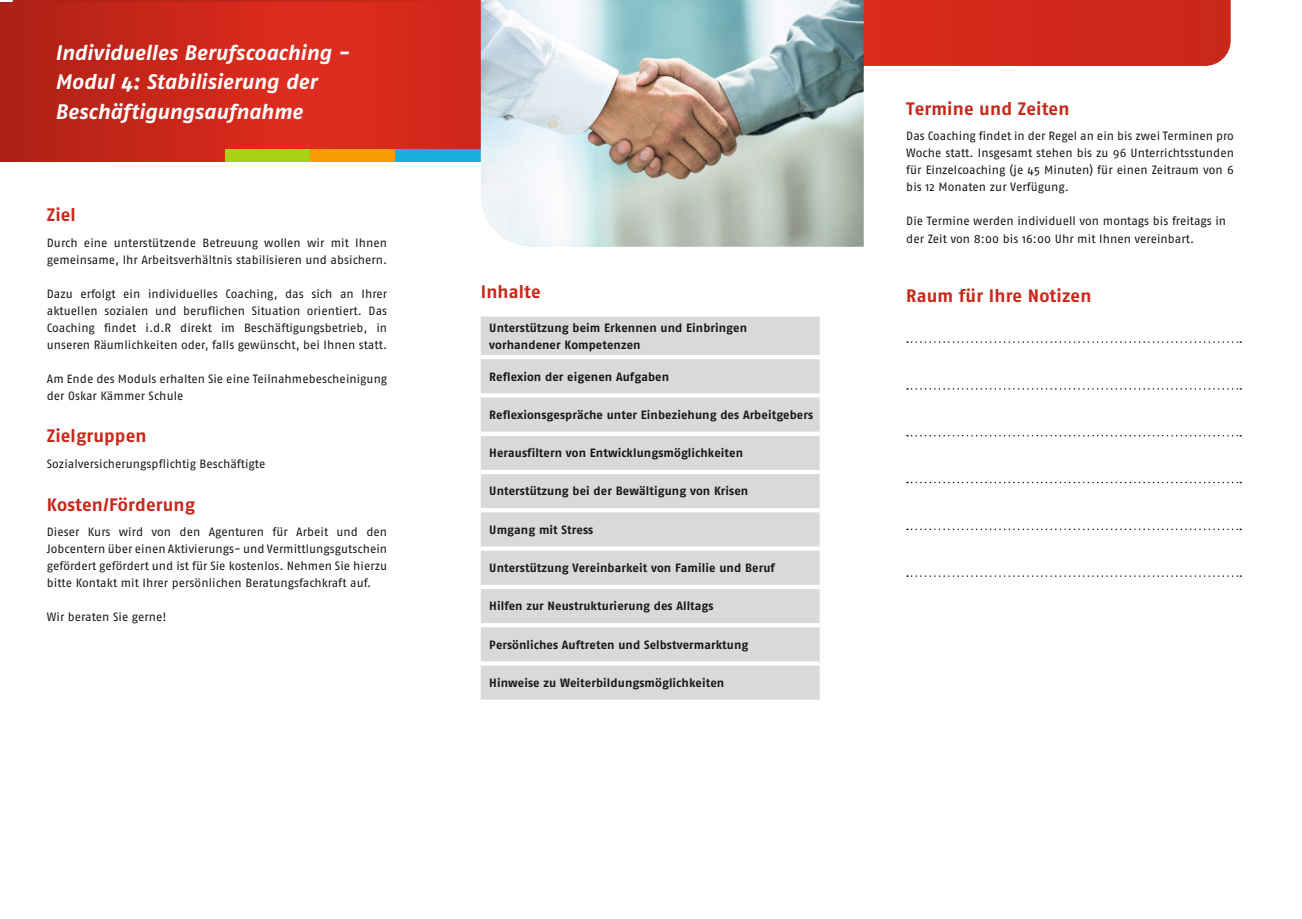
<style>
.page{position:relative;width:1302px;height:919px;background:#fff}
.page>*{position:absolute;margin:0;border:0;box-sizing:border-box;transform-origin:0 0}
.Headline_1_Innenseit{font:italic 700 21px/29.7px "Fago No";letter-spacing:-.005em;color:#fff}
.Headline_2_Innenseit{font:700 18px "Fago No";letter-spacing:.005em;color:#c92719}
.Innenseite_Überschri{font:700 18px "Fago No";letter-spacing:.005em;color:#c92719}
.Copy_Flyer{font:12px/17px "Fago No";letter-spacing:.005em;color:#171818;text-align:justify}
.Copy_Flyer-2{font:700 12px/17px "Fago No";letter-spacing:.005em;color:#171818}
</style>
<div class="page">
<svg style="left:906px;top:341px;width:334px;height:2px"></svg>
<svg style="left:906px;top:388px;width:334px;height:1px"></svg>
<svg style="left:906px;top:435px;width:334px;height:1px"></svg>
<svg style="left:906px;top:481px;width:334px;height:2px"></svg>
<svg style="left:906px;top:528px;width:334px;height:2px"></svg>
<svg style="left:906px;top:575px;width:334px;height:2px"></svg>
<svg style="left:13px;top:0;width:1217px;height:66px;background:#d0291c"></svg>
<svg style="left:0;top:2px;width:480px;height:160px;background:#cb271a"></svg>
<div style="left:481px;top:316px;width:338px;height:383px;background:#d9d9dc"></div>
<hr style="left:480px;top:355px;width:339px;height:4px;background:#fff">
<hr style="left:480px;top:393px;width:339px;height:4px;background:#fff">
<div style="left:480px;top:431px;width:339px;height:5px;background:#fff"></div>
<hr style="left:480px;top:470px;width:339px;height:4px;background:#fff">
<hr style="left:480px;top:508px;width:339px;height:4px;background:#fff">
<svg style="left:481px;top:546px;width:338px;height:4px"></svg>
<div style="left:480px;top:584px;width:339px;height:5px;background:#fff"></div>
<hr style="left:480px;top:623px;width:339px;height:4px;background:#fff">
<svg style="left:481px;top:661px;width:338px;height:4px"></svg>
<svg style="left:481px;top:699px;width:338px;height:1px"></svg>
<div style="left:225px;top:149px;width:85px;height:13px;background:#a7d314"></div>
<div style="left:310px;top:149px;width:85px;height:13px;background:#f79e06"></div>
<div style="left:395px;top:149px;width:85px;height:13px;background:#16b0da"></div>
<img style="left:480px;top:0;width:383px;height:247px">
<p class="Headline_1_Innenseit" style="left:55px;top:37px;width:295px">Individuelles Berufscoaching -</p>
<p class="Headline_1_Innenseit" style="left:55px;top:67px;width:263px">Modul 4: Stabilisierung der<br>Beschäftigungsaufnahme</p>
<p class="Headline_2_Innenseit" style="left:47px;top:204px;width:31px">Ziel</p>
<p class="Copy_Flyer" style="left:47px;top:234px;width:342px">Durch eine unterstützende Betreuung wollen wir mit Ihnen gemeinsame, Ihr Arbeitsverhältnis stabilisieren und absichern.</p>
<p class="Copy_Flyer" style="left:47px;top:285px;width:342px">Dazu erfolgt ein individuelles Coaching, das sich an Ihrer aktuellen sozialen und beruflichen Situation orientiert. Das Coaching findet i.d.R direkt im Beschäftigungsbetrieb, in unseren Räumlichkeiten oder, falls gewünscht, bei Ihnen statt.</p>
<p class="Copy_Flyer" style="left:47px;top:370px;width:342px">Am Ende des Moduls erhalten Sie eine Teilnahmebescheinigung der Oskar Kämmer Schule</p>
<p class="Headline_2_Innenseit" style="left:47px;top:425px;width:101px">Zielgruppen</p>
<p class="Copy_Flyer" style="left:47px;top:455px;width:220px">Sozialversicherungspflichtig Beschäftigte</p>
<p class="Headline_2_Innenseit" style="left:47px;top:493px;width:150px">Kosten/Förderung</p>
<p class="Copy_Flyer" style="left:47px;top:523px;width:342px">Dieser Kurs wird von den Agenturen für Arbeit und den Jobcentern über einen Aktivierungs- und Vermittlungsgutschein gefördert gefördert und ist für Sie kostenlos. Nehmen Sie hierzu bitte Kontakt mit Ihrer persönlichen Beratungsfachkraft auf.</p>
<p class="Copy_Flyer" style="left:47px;top:608px;width:121px">Wir beraten Sie gerne!</p>
<p class="Headline_2_Innenseit" style="left:480px;top:281px;width:61px">Inhalte</p>
<p class="Copy_Flyer-2" style="left:489px;top:319px;width:259px">Unterstützung beim Erkennen und Einbringen vorhandener Kompetenzen</p>
<p class="Copy_Flyer-2" style="left:489px;top:368px;width:181px">Reflexion der eigenen Aufgaben</p>
<p class="Copy_Flyer-2" style="left:489px;top:406px;width:325px">Reflexionsgespräche unter Einbeziehung des Arbeitgebers</p>
<p class="Copy_Flyer-2" style="left:489px;top:444px;width:255px">Herausfiltern von Entwicklungsmöglichkeiten</p>
<p class="Copy_Flyer-2" style="left:489px;top:482px;width:260px">Unterstützung bei der Bewältigung von Krisen</p>
<p class="Copy_Flyer-2" style="left:489px;top:521px;width:105px">Umgang mit Stress</p>
<p class="Copy_Flyer-2" style="left:489px;top:559px;width:287px">Unterstützung Vereinbarkeit von Familie und Beruf</p>
<p class="Copy_Flyer-2" style="left:489px;top:597px;width:226px">Hilfen zur Neustrukturierung des Alltags</p>
<p class="Copy_Flyer-2" style="left:489px;top:635px;width:260px">Persönliches Auftreten und Selbstvermarktung</p>
<p class="Copy_Flyer-2" style="left:489px;top:674px;width:236px">Hinweise zu Weiterbildungsmöglichkeiten</p>
<p class="Headline_2_Innenseit" style="left:906px;top:98px;width:165px">Termine und Zeiten</p>
<p class="Copy_Flyer" style="left:906px;top:128px;width:329px">Das Coaching findet in der Regel an ein bis zwei Terminen pro Woche statt. Insgesamt stehen bis zu 96 Unterrichtsstunden für Einzelcoaching (je 45 Minuten) für einen Zeitraum von 6 bis 12 Monaten zur Verfügung.</p>
<p class="Copy_Flyer" style="left:906px;top:213px;width:321px">Die Termine werden individuell von montags bis freitags in der Zeit von 8:00 bis 16:00 Uhr mit Ihnen vereinbart.</p>
<p class="Innenseite_Überschri" style="left:906px;top:285px;width:187px">Raum für Ihre Notizen</p>
</div>
